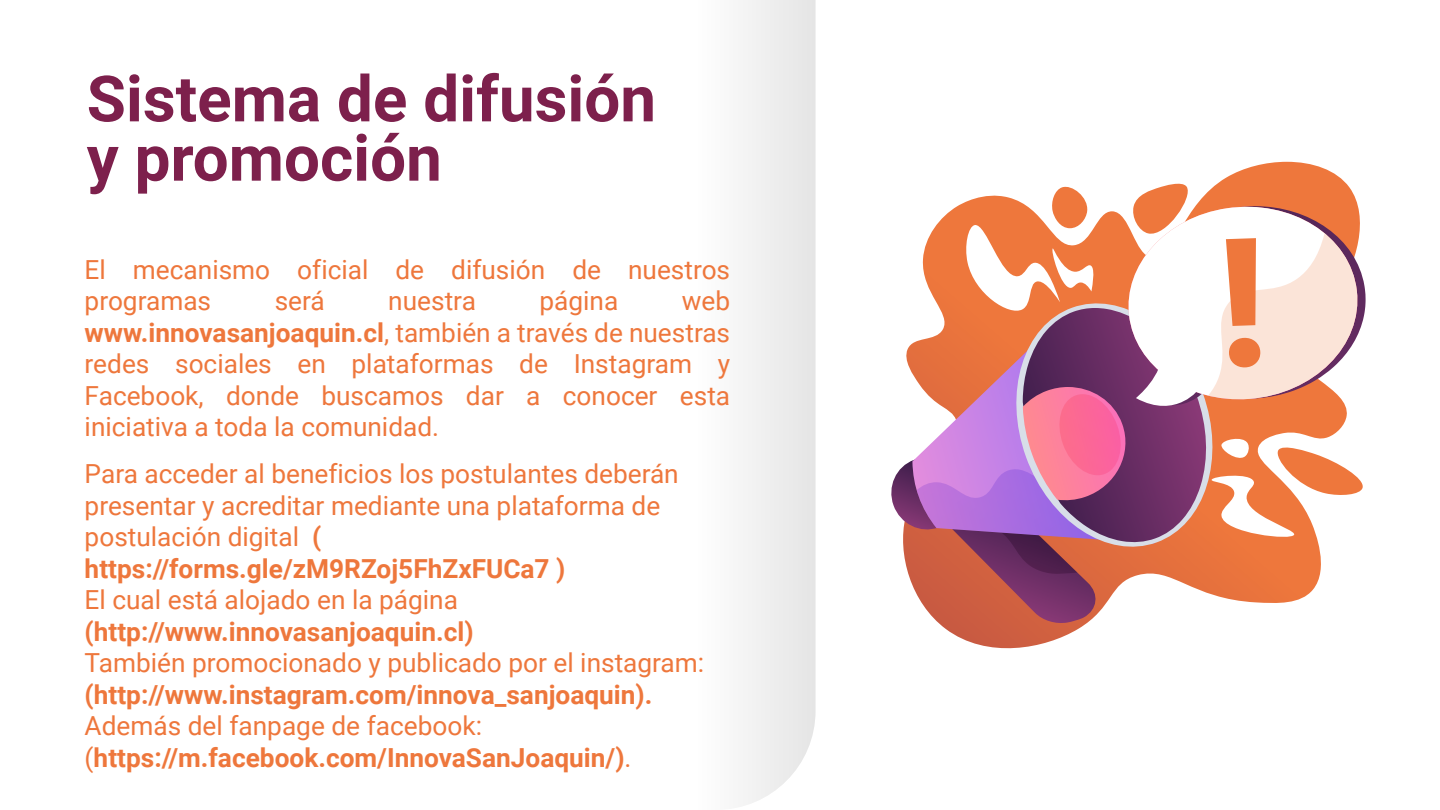
<style>
.page{position:relative;width:1440px;height:810px;background:#fff}
.page>*{position:absolute;margin:0;border:0;box-sizing:border-box;transform-origin:0 0}
.t1{font:700 63.75px/59.3px "Roboto";color:#7d204c}
.t2{font:26.25px/31.5px "Roboto";color:#ee773c}
.t3{font:700 26.25px/31.5px "Roboto";color:#ee773c}
.s1{font-weight:700}
.s2{font-weight:400}
</style>
<div class="page">
<svg style="left:940px;top:162px;width:403px;height:487px"></svg>
<svg style="left:891px;top:180px;width:474px;height:444px"></svg>
<div style="left:743px;top:0;width:73px;height:806px;background:#ededed"></div>
<h1 class="t1" style="left:87px;top:67px;width:571px">Sistema de difusión y promoción</h1>
<p class="t2" style="left:85px;top:253px;width:647px">El mecanismo oficial de difusión de nuestros programas</p>
<p class="t2" style="left:85px;top:284px;width:647px;text-align:justify;text-indent:597px">web <span class="s1">www.innovasanjoaquin.cl</span>, también a través de nuestras redes sociales en plataformas de Instagram y Facebook, donde buscamos dar a conocer esta iniciativa a toda la comunidad.</p>
<p class="t2" style="left:85px;top:457px;width:596px">Para acceder al beneficios los postulantes deberán presentar y acreditar mediante una plataforma de postulación digital <span class="s1">( https://forms.gle/zM9RZoj5FhZxFUCa7 )</span></p>
<p class="t2" style="left:85px;top:583px;width:375px">El cual está alojado en la página</p>
<p class="t3" style="left:85px;top:615px;width:391px">(http://www.innovasanjoaquin.cl)</p>
<p class="t2" style="left:85px;top:646px;width:621px">También promocionado y publicado por el instagram:</p>
<p class="t3" style="left:85px;top:678px;width:569px">(http://www.instagram.com/innova_sanjoaquin).</p>
<p class="t3" style="left:85px;top:709px;width:548px"><span class="s2">Además del fanpage de facebook: (</span>https://m.facebook.com/InnovaSanJoaquin/)<span class="s2">.</span></p>
<p class="t2" style="left:275px;top:284px;width:52px">será</p>
<p class="t2" style="left:388px;top:284px;width:89px">nuestra</p>
<p class="t2" style="left:539px;top:284px;width:80px">página</p>
</div>
